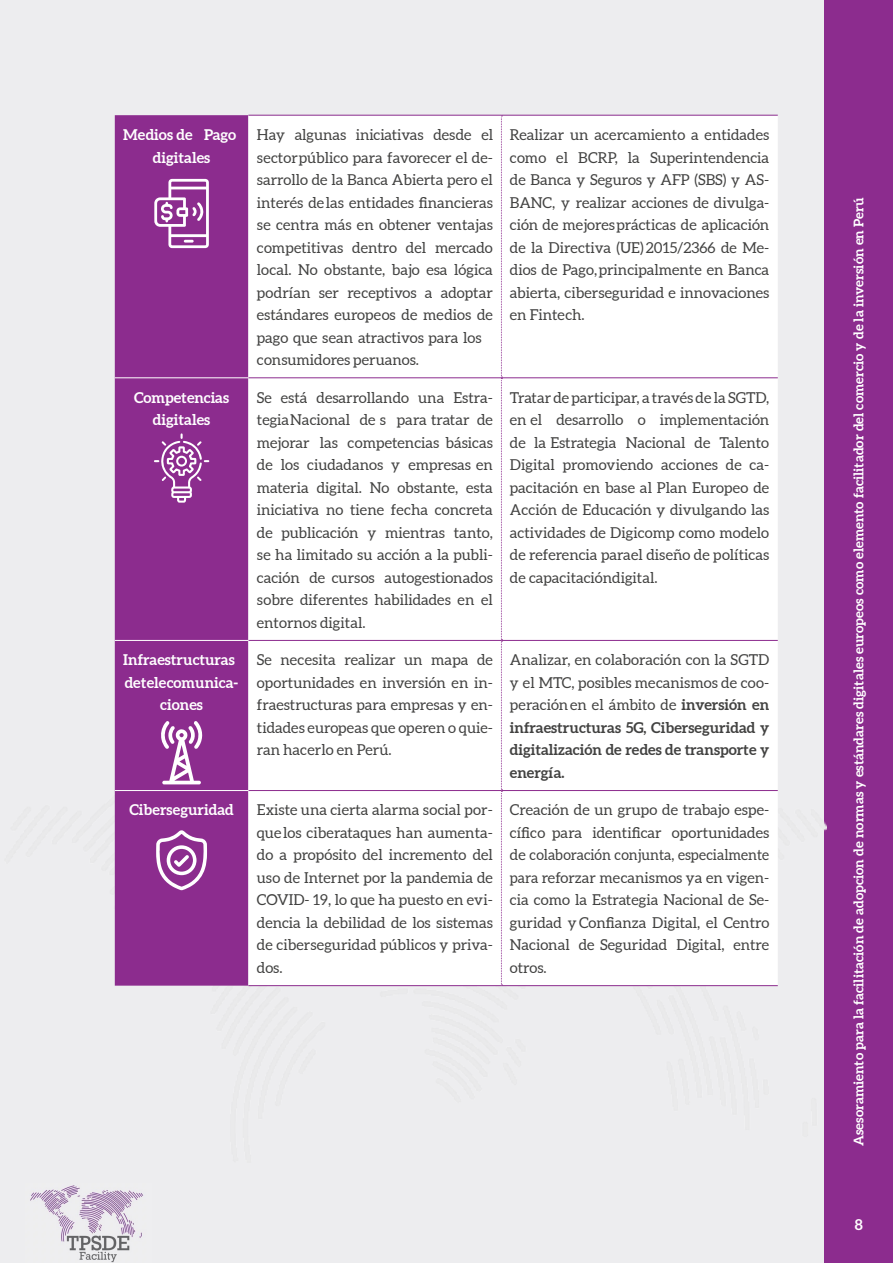
<style>
.page{position:relative;width:893px;height:1263px;background:#ededef}
.page>*{position:absolute;margin:0;border:0;box-sizing:border-box;transform-origin:0 0}
.t1{font:15px/22.5px "Aleo";color:#424241;text-align:justify}
.t2{font:700 15px/22.5px "Aleo";color:#424241;text-align:justify}
.t3{font:700 15px/22.5px "Aleo";color:#fff;text-align:center}
.t4{font:700 13.5px "Aleo";color:#fff}
.s1{font-weight:400}
</style>
<div class="page">
<div style="left:825px;top:0;width:68px;height:1263px;background:#8c2c8e"></div>
<img style="left:30px;top:1185px;width:113px;height:78px">
<div style="left:115px;top:115px;width:133px;height:871px;background:#8c2c8e"></div>
<div style="left:248px;top:116px;width:530px;height:869px;background:#fff"></div>
<svg style="left:501px;top:116px;width:1px;height:869px"></svg>
<hr style="left:248px;top:985px;width:253px;height:1px;background:#8c2c8e">
<hr style="left:501px;top:985px;width:277px;height:1px;background:#8c2c8e">
<hr style="left:248px;top:115px;width:253px;height:1px;background:#8c2c8e">
<hr style="left:501px;top:115px;width:277px;height:1px;background:#8c2c8e">
<hr style="left:248px;top:377px;width:253px;height:1px;background:#8c2c8e">
<hr style="left:501px;top:377px;width:277px;height:1px;background:#8c2c8e">
<hr style="left:248px;top:640px;width:253px;height:1px;background:#8c2c8e">
<hr style="left:501px;top:640px;width:277px;height:1px;background:#8c2c8e">
<hr style="left:248px;top:790px;width:253px;height:1px;background:#8c2c8e">
<hr style="left:501px;top:790px;width:277px;height:1px;background:#8c2c8e">
<hr style="left:115px;top:377px;width:133px;height:1px;background:#fff">
<hr style="left:115px;top:640px;width:133px;height:1px;background:#fff">
<hr style="left:115px;top:790px;width:133px;height:1px;background:#fff">
<svg style="left:154px;top:179px;width:55px;height:69px;background:#b171b3"></svg>
<svg style="left:154px;top:433px;width:55px;height:70px;background:#a357a5"></svg>
<svg style="left:160px;top:721px;width:42px;height:63px;background:#b77bb8"></svg>
<svg style="left:156px;top:830px;width:51px;height:60px;background:#af6db0"></svg>
<p class="t3" style="left:123px;top:124px;width:114px">Medios de Pago digitales</p>
<p class="t1" style="left:257px;top:124px;width:238px;text-align:left">Hay algunas iniciativas desde el sectorpúblico para favorecer el de&shy;sarrollo de la Banca Abierta pero el interés delas entidades financieras se centra más en obtener ventajas competitivas dentro del mercado local. No obstante, bajo esa lógica podrían ser receptivos a adoptar estándares europeos de medios de pago que sean atractivos para los consumidores peruanos.</p>
<p class="t1" style="left:510px;top:124px;width:261px">Realizar un acercamiento a entidades como el BCRP, la Superintendencia de Banca y Seguros y AFP (SBS) y AS-BANC, y realizar acciones de divulga&shy;ción de mejoresprácticas de aplicación de la Directiva (UE) 2015/2366 de Me&shy;dios de Pago,principalmente en Banca abierta, ciberseguridad e innovaciones en Fintech.</p>
<p class="t3" style="left:134px;top:387px;width:96px">Competencias digitales</p>
<p class="t1" style="left:257px;top:387px;width:238px">Se está desarrollando una Estra&shy;tegiaNacional de s para tratar de mejorar las competencias básicas de los ciudadanos y empresas en materia digital. No obstante, esta iniciativa no tiene fecha concreta de publicación y mientras tanto, se ha limitado su acción a la publi&shy;cación de cursos autogestionados sobre diferentes habilidades en el entornos digital.</p>
<p class="t1" style="left:510px;top:387px;width:261px">Tratar de participar, a través de la SGTD, en el desarrollo o implementación de la Estrategia Nacional de Talento Digital promoviendo acciones de ca&shy;pacitación en base al Plan Europeo de Acción de Educación y divulgando las actividades de Digicomp como modelo de referencia parael diseño de políticas de capacitacióndigital.</p>
<p class="t3" style="left:123px;top:649px;width:117px">Infraestructuras detelecomunica&shy;ciones</p>
<p class="t1" style="left:257px;top:649px;width:237px">Se necesita realizar un mapa de oportunidades en inversión en in&shy;fraestructuras para empresas y en&shy;tidades europeas que operen o quie&shy;ran hacerlo en Perú.</p>
<p class="t2" style="left:510px;top:649px;width:261px"><span class="s1">Analizar, en colaboración con la SGTD y el MTC, posibles mecanismos de coo&shy;peraciónen el ámbito de</span> inversión en infraestructuras 5G, Ciberseguridad y digitalización de redes de transporte y energía.</p>
<p class="t3" style="left:129px;top:799px;width:106px">Ciberseguridad</p>
<p class="t1" style="left:257px;top:799px;width:237px">Existe una cierta alarma social por&shy;que los ciberataques han aumenta&shy;do a propósito del incremento del uso de Internet por la pandemia de COVID- 19, lo que ha puesto en evi&shy;dencia la debilidad de los sistemas de ciberseguridad públicos y priva&shy;dos.</p>
<p class="t1" style="left:510px;top:799px;width:261px">Creación de un grupo de trabajo espe&shy;cífico para identificar oportunidades de colaboración conjunta, especialmente para reforzar mecanismos ya en vigen&shy;cia como la Estrategia Nacional de Se&shy;guridad y Confianza Digital, el Centro Nacional de Seguridad Digital, entre otros.</p>
<p class="t4" style="left:850px;top:1146px;width:950px;rotate:-90deg">Asesoramiento para la facilitación de adopcion de normas y estándares digitales europeos como elemento facilitador del comercio y de la inversión en Perú</p>
<p class="t3" style="left:855px;top:1214px;width:10px">8</p>
</div>
